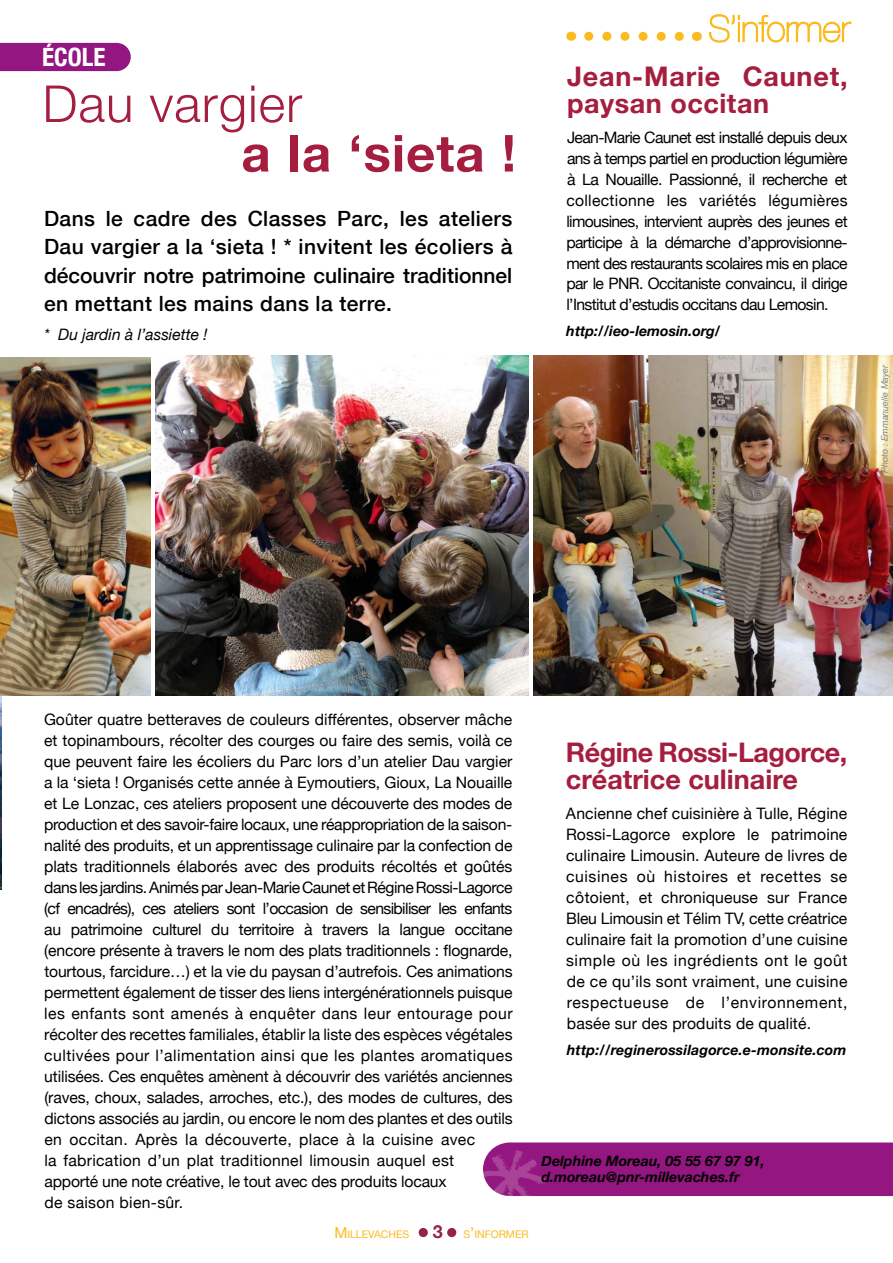
<style>
.page{position:relative;width:893px;height:1263px;background:#fff}
.page>*{position:absolute;margin:0;border:0;box-sizing:border-box;transform-origin:0 0}
.t1{font:700 54px "Times";color:#94224b}
.t2{font:300 51px "Helvetica Neue";letter-spacing:.02em;color:#a51e3f}
.t3{font:700 51px "Helvetica Neue";letter-spacing:.02em;color:#a51e3f}
.t4{font:700 27px/27px "Helvetica Neue";letter-spacing:-.02em;color:#a51e3f}
.t5{font:700 27px/27px "Helvetica Neue";letter-spacing:.03em;color:#a51e3f}
.t6{font:700 condensed 25.2px "Helvetica Neue";color:#fff}
.t7{font:500 21px/28.5px "Helvetica Neue";letter-spacing:.01em;color:#000;text-align:justify}
.t8{font:700 18px "Helvetica Neue";color:#94224b}
.t9{font:15.75px/21px "Helvetica Neue";letter-spacing:-.01em;color:#000;text-align:justify}
.t10{font:italic 15.75px "Helvetica Neue";color:#000}
.t11{font:italic 700 14.25px/16.5px "Helvetica Neue";color:#000}
.t12{font:10.5px "Helvetica Neue";color:#fbba1e}
.t13{font:italic 9px "Helvetica Neue";letter-spacing:-.005em;color:#868786}
.s1{font-size:15px}
</style>
<div class="page">
<div style="left:0;top:43px;width:131px;height:28px;background:#941680"></div>
<img style="left:0;top:696px;width:1px;height:193px">
<svg style="left:589px;top:32px;width:95px;height:9px"></svg>
<svg style="left:709px;top:14px;width:143px;height:29px"></svg>
<svg style="left:483px;top:1142px;width:410px;height:54px;background:#971e84"></svg>
<img style="left:155px;top:356px;width:373px;height:340px">
<img style="left:0;top:357px;width:151px;height:339px">
<img style="left:534px;top:356px;width:359px;height:340px">
<h3 class="t6" style="left:42px;top:42px;width:63px">ÉCOLE</h3>
<h2 class="t2" style="left:43px;top:73px;width:261px">Dau vargier</h2>
<h2 class="t3" style="left:241px;top:122px;width:276px">a la ‘sieta !</h2>
<h3 class="t7" style="left:44px;top:204px;width:470px">Dans le cadre des Classes Parc, les ateliers Dau vargier a la ‘sieta ! * invitent les écoliers à découvrir notre patrimoine culinaire traditionnel en mettant les mains dans la terre.</h3>
<p class="t10" style="left:44px;top:324px;width:165px">* Du jardin à l’assiette !</p>
<h3 class="t5" style="left:567px;top:62px;width:282px">Jean-Marie Caunet, paysan occitan</h3>
<p class="t9" style="left:566px;top:126px;width:283px">Jean-Marie Caunet est installé depuis deux ans à temps partiel en production légumière à La Nouaille. Passionné, il recherche et collectionne les variétés légumières limousines, intervient auprès des jeunes et participe à la démarche d’approvisionne&shy;ment des restaurants scolaires mis en place par le PNR. Occitaniste convaincu, il dirige l’Institut d’estudis occitans dau Lemosin.</p>
<p class="t11" style="left:566px;top:322px;width:155px">http://ieo-lemosin.org/</p>
<p class="t13" style="left:879px;top:472px;width:110px;rotate:-90deg">Photo : Emmanuelle Mayer</p>
<p class="t9" style="left:44px;top:709px;width:470px;text-align:left">Goûter quatre betteraves de couleurs différentes, observer mâche et topinambours, récolter des courges ou faire des semis, voilà ce que peuvent faire les écoliers du Parc lors d’un atelier Dau vargier a la ‘sieta ! Organisés cette année à Eymoutiers, Gioux, La Nouaille et Le Lonzac, ces ateliers proposent une découverte des modes de production et des savoir-faire locaux, une réappropriation de la saison&shy;nalité des produits, et un apprentissage culinaire par la confection de plats traditionnels élaborés avec des produits récoltés et goûtés danslesjardins.AnimésparJean-MarieCaunetetRégineRossi-Lagorce (cf encadrés), ces ateliers sont l’occasion de sensibiliser les enfants au patrimoine culturel du territoire à travers la langue occitane (encore présente à travers le nom des plats traditionnels : flognarde, tourtous, farcidure…) et la vie du paysan d’autrefois. Ces animations permettent également de tisser des liens intergénérationnels puisque les enfants sont amenés à enquêter dans leur entourage pour récolter des recettes familiales, établir la liste des espèces végétales cultivées pour l’alimentation ainsi que les plantes aromatiques utilisées. Ces enquêtes amènent à découvrir des variétés anciennes (raves, choux, salades, arroches, etc.), des modes de cultures, des dictons associés au jardin, ou encore le nom des plantes et des outils en occitan. Après la découverte, place à la cuisine avec<br>la fabrication d’un plat traditionnel limousin auquel est<br>apporté une note créative, le tout avec des produits locaux<br>de saison bien-sûr.</p>
<p class="t8" style="left:433px;top:1220px;width:12px">3</p>
<p class="t12" style="left:334px;top:1228px;width:76px"><span class="s1">M</span>ILLEVACHES</p>
<h1 class="t1" style="left:414px;top:1166px;width:44px">. .</h1>
<p class="t12" style="left:463px;top:1228px;width:67px">S<span class="s1">’</span>INFORMER</p>
<h3 class="t4" style="left:566px;top:738px;width:283px">Régine Rossi-Lagorce, créatrice culinaire</h3>
<p class="t9" style="left:566px;top:803px;width:283px">Ancienne chef cuisinière à Tulle, Régine Rossi-Lagorce explore le patrimoine culinaire Limousin. Auteure de livres de cuisines où histoires et recettes se côtoient, et chroniqueuse sur France Bleu Limousin et Télim TV, cette créatrice culinaire fait la promotion d’une cuisine simple où les ingrédients ont le goût de ce qu’ils sont vraiment, une cuisine respectueuse de l’environnement, basée sur des produits de qualité.</p>
<p class="t11" style="left:567px;top:1041px;width:281px">http://reginerossilagorce.e-monsite.com</p>
<p class="t11" style="left:541px;top:1152px;width:225px">Delphine Moreau, 05 55 67 97 91, d.moreau@pnr-millevaches.fr</p>
</div>
